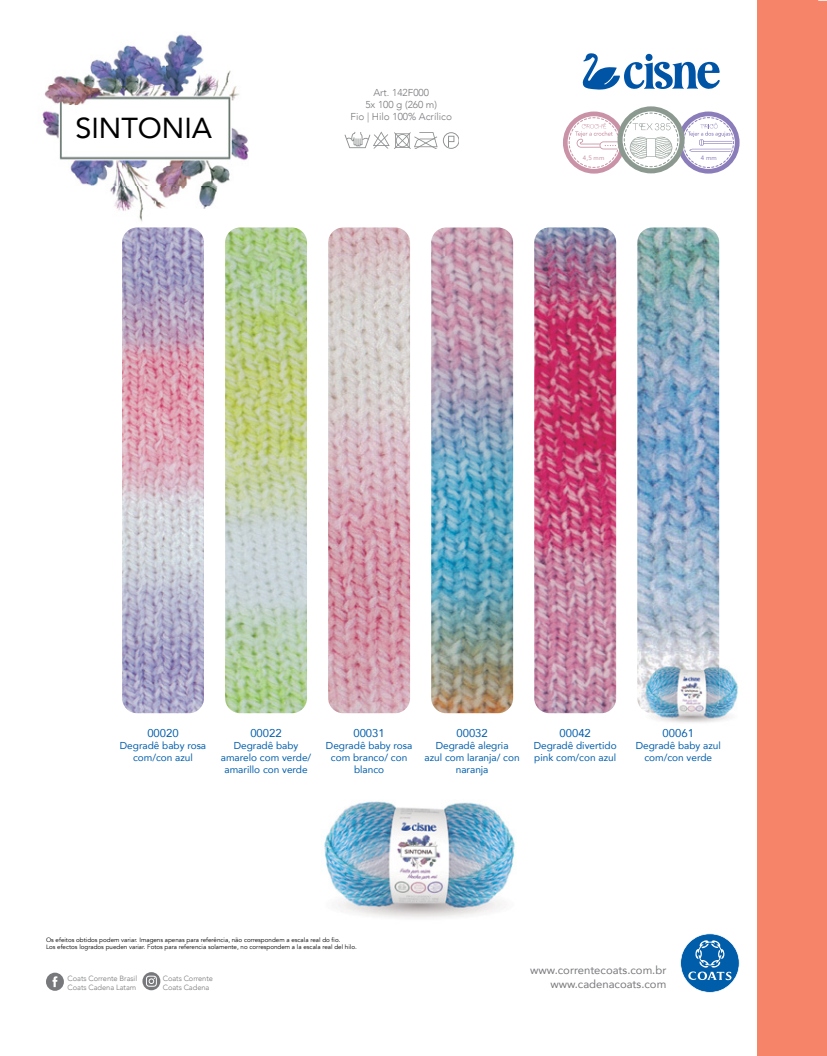
<style>
.page{position:relative;width:827px;height:1056px;background:#fff}
.page>*{position:absolute;margin:0;border:0;box-sizing:border-box;transform-origin:0 0}
.t1{font:28.88px "Avenir";color:#000}
.t2{font:11.25px/13.5px "Avenir";color:#77787b;text-align:right}
.t3{font:11.25px "Avenir";color:#005daa}
.t4{font:10px/12px "Avenir";color:#005daa;text-align:center}
.t5{font:300 10px/12px "Avenir";color:#77787b;text-align:center}
.t6{font:300 7.5px/9px "Avenir";letter-spacing:-.01em;color:#77787b}
.t7{font:6.25px/7.5px "Avenir";color:#000}
.t8{font:6.25px "Avenir";color:#c992a6}
.t9{font:6.25px "Avenir";color:#8b7cba}
</style>
<div class="page">
<img style="left:826px;top:25px;width:1px;height:203px">
<div style="left:46px;top:972px;width:18px;height:19px;background:#77787b;border-radius:50%"></div>
<svg style="left:52px;top:976px;width:5px;height:11px"></svg>
<svg style="left:142px;top:972px;width:18px;height:18px"></svg>
<svg style="left:146px;top:975px;width:11px;height:11px"></svg>
<svg style="left:680px;top:933px;width:59px;height:59px"></svg>
<img style="left:42px;top:34px;width:207px;height:188px">
<svg style="left:344px;top:131px;width:114px;height:17px"></svg>
<svg style="left:582px;top:53px;width:137px;height:37px"></svg>
<div style="left:617px;top:106px;width:67px;height:67px;background:#8b9990;border-radius:50%"></div>
<img style="left:122px;top:227px;width:82px;height:486px">
<img style="left:225px;top:227px;width:82px;height:486px">
<img style="left:328px;top:227px;width:82px;height:486px">
<img style="left:431px;top:227px;width:82px;height:486px">
<img style="left:534px;top:227px;width:82px;height:486px">
<img style="left:637px;top:227px;width:82px;height:479px">
<div style="left:757px;top:0;width:69px;height:1055px;background:#f58468"></div>
<img style="left:651px;top:651px;width:87px;height:72px">
<img style="left:640px;top:651px;width:79px;height:62px">
<img style="left:324px;top:799px;width:191px;height:119px">
<svg style="left:563px;top:111px;width:176px;height:63px"></svg>
<h1 class="t1" style="left:75px;top:105px;width:138px">SINTONIA</h1>
<p class="t5" style="left:350px;top:87px;width:103px">Art. 142F000<br>5x 100 g (260 m)<br>Fio | Hilo 100% Acrílico</p>
<p class="t8" style="left:582px;top:153px;width:23px">4,5 mm</p>
<p class="t9" style="left:700px;top:153px;width:18px">4 mm</p>
<p class="t3" style="left:147px;top:724px;width:33px">00020</p>
<p class="t4" style="left:120px;top:739px;width:88px">Degradê baby rosa com/con azul</p>
<p class="t3" style="left:250px;top:724px;width:33px">00022</p>
<p class="t4" style="left:221px;top:739px;width:92px">Degradê baby amarelo com verde/ amarillo con verde</p>
<p class="t3" style="left:353px;top:724px;width:33px">00031</p>
<p class="t4" style="left:326px;top:739px;width:88px">Degradê baby rosa com branco/ con blanco</p>
<p class="t3" style="left:456px;top:724px;width:33px">00032</p>
<p class="t4" style="left:424px;top:739px;width:96px">Degradê alegria<br>azul com laranja/ con naranja</p>
<p class="t3" style="left:559px;top:724px;width:33px">00042</p>
<p class="t4" style="left:533px;top:739px;width:84px;text-align:left">Degradê divertido pink com/con azul</p>
<p class="t3" style="left:662px;top:724px;width:33px">00061</p>
<p class="t4" style="left:635px;top:739px;width:87px">Degradê baby azul com/con verde</p>
<p class="t7" style="left:46px;top:936px;width:312px">Os efeitos obtidos podem variar. Imagens apenas para referência, não correspondem a escala real do fio.<br>Los efectos logrados pueden variar. Fotos para referencia solamente, no correspondem a la escala real del hilo.</p>
<p class="t6" style="left:68px;top:974px;width:71px">Coats Corrente Brasil<br>Coats Cadena Latam</p>
<p class="t6" style="left:163px;top:974px;width:52px">Coats Corrente<br>Coats Cadena</p>
<p class="t2" style="left:530px;top:963px;width:137px">www.correntecoats.com.br www.cadenacoats.com</p>
</div>
